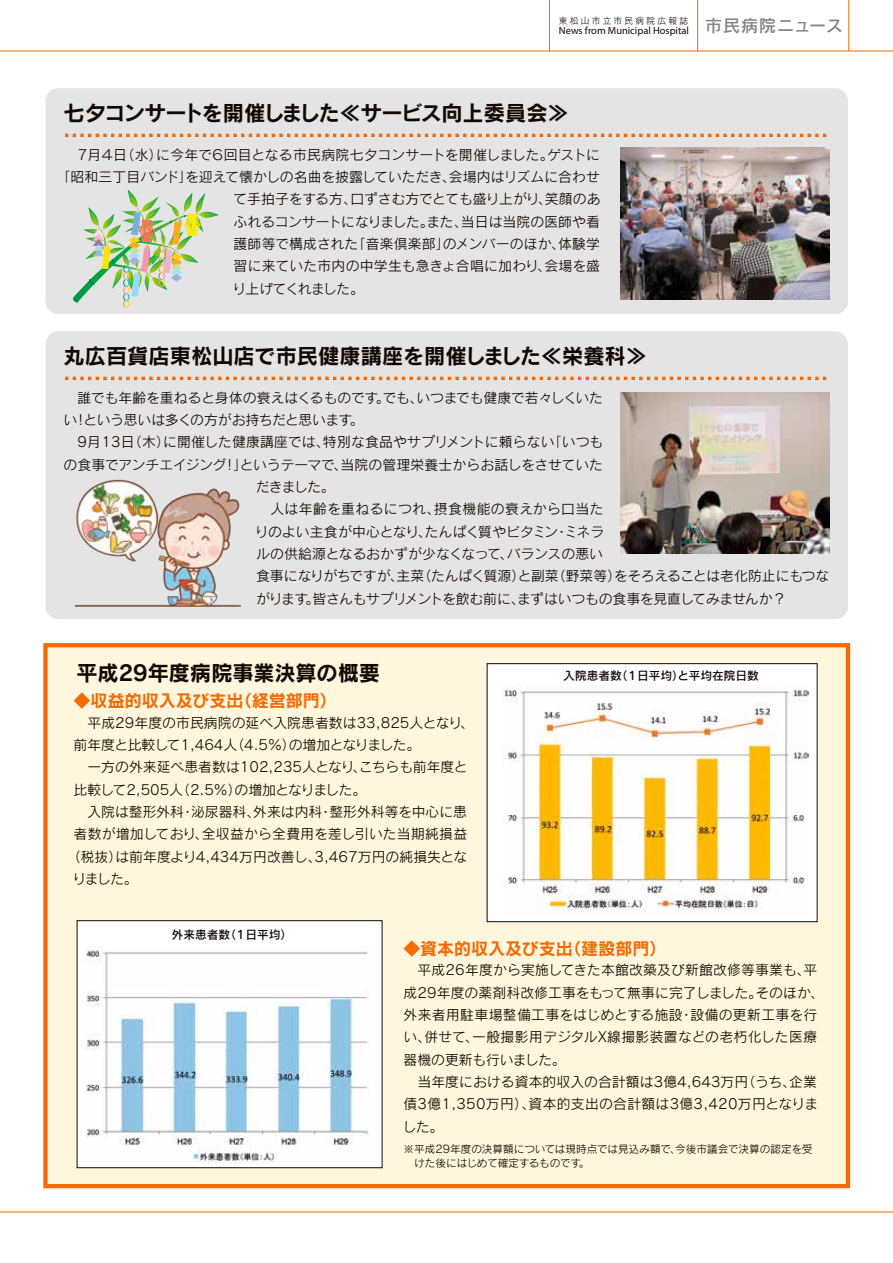
<style>
.page{position:relative;width:893px;height:1263px;background:#fff}
.page>*{position:absolute;margin:0;border:0;box-sizing:border-box;transform-origin:0 0}
.t1{font:21.3px "Rodin Pro B";color:#140700}
.t2{font:21.3px "Rodin Pro B";letter-spacing:-.04em;color:#140700}
.t3{font:16.95px "Rodin Pro B";color:#f56a01}
.t4{font:16.95px "Rodin Pro DB";letter-spacing:.06em;color:#838384}
.t5{font:13.8px/22.4px "Rodin Pro M";letter-spacing:.005em;color:#140700}
.t6{font:13.8px "Rodin Pro M";letter-spacing:-.04em;color:#140700}
.t7{font:13.8px "Rodin Pro M";letter-spacing:-.015em;color:#140700}
.t8{font:13.8px "Rodin Pro M";letter-spacing:-.02em;color:#140700}
.t9{font:13.8px "Rodin Pro M";letter-spacing:.03em;color:#140700}
.t10{font:13.8px "Rodin Pro M";letter-spacing:-.045em;color:#140700}
.t11{font:11.7px "Rodin Pro DB";color:#140700}
.t12{font:10.65px/13.8px "Rodin Pro M";color:#140700}
.t13{font:10.35px "Myriad Pro";color:#140700}
.t14{font:300 8.7px "Gothic MB101 Pro";letter-spacing:.26em;color:#140700}
</style>
<div class="page">
<div style="left:45px;top:645px;width:803px;height:541px;background:#fff6de"></div>
<div style="left:43px;top:643px;width:807px;height:545px;border:4px solid #f56a01"></div>
<div style="left:45px;top:88px;width:803px;height:226px;background:#e4e4e4;border-radius:13px"></div>
<div style="left:45px;top:331px;width:803px;height:288px;background:#e4e4e4;border-radius:13px"></div>
<div style="left:77px;top:921px;width:305px;height:247px;background:#fff"></div>
<div style="left:77px;top:920px;width:305px;height:248px;border:1px solid #140700"></div>
<div style="left:487px;top:664px;width:330px;height:258px;background:#fff"></div>
<div style="left:487px;top:663px;width:330px;height:259px;border:1px solid #140700"></div>
<hr style="left:0;top:51px;width:893px;height:1px;background:#f56a01">
<hr style="left:0;top:1211px;width:893px;height:1px;background:#f56a01">
<hr style="left:549px;top:0;width:1px;height:51px;background:#f56a01">
<hr style="left:697px;top:0;width:1px;height:51px;background:#f56a01">
<hr style="left:848px;top:0;width:1px;height:51px;background:#f56a01">
<svg style="left:65px;top:134px;width:762px;height:3px"></svg>
<svg style="left:65px;top:377px;width:762px;height:3px"></svg>
<img style="left:502px;top:687px;width:306px;height:224px">
<img style="left:85px;top:947px;width:283px;height:215px">
<img style="left:621px;top:147px;width:209px;height:152px">
<img style="left:73px;top:190px;width:146px;height:118px">
<img style="left:75px;top:479px;width:165px;height:127px">
<img style="left:621px;top:392px;width:209px;height:161px">
<p class="t14" style="left:559px;top:13px;width:131px">東松山市立市民病院広報誌</p>
<p class="t4" style="left:705px;top:14px;width:139px">市民病院ニュース</p>
<p class="t13" style="left:559px;top:24px;width:132px">News from Municipal Hospital</p>
<h1 class="t2" style="left:63px;top:99px;width:507px">七夕コンサートを開催しました≪サービス向上委員会≫</h1>
<p class="t7" style="left:64px;top:146px;width:538px">　7月４日（水）に今年で６回目となる市民病院七夕コンサートを開催しました。ゲストに</p>
<p class="t5" style="left:57px;top:165px;width:545px">「昭和三丁目バンド」を迎えて懐かしの名曲を披露していただき、会場内はリズムに合わせ</p>
<p class="t5" style="left:233px;top:187px;width:369px">て手拍子をする方、口ずさむ方でとても盛り上がり、笑顔のあ</p>
<p class="t5" style="left:234px;top:210px;width:368px">ふれるコンサートになりました。また、当日は当院の医師や看</p>
<p class="t5" style="left:234px;top:232px;width:368px">護師等で構成された「音楽倶楽部」のメンバーのほか、体験学</p>
<p class="t5" style="left:234px;top:254px;width:368px">習に来ていた市内の中学生も急きょ合唱に加わり、会場を盛</p>
<p class="t10" style="left:232px;top:279px;width:133px">り上げてくれました。</p>
<h1 class="t1" style="left:63px;top:342px;width:585px">丸広百貨店東松山店で市民健康講座を開催しました≪栄養科≫</h1>
<p class="t5" style="left:64px;top:386px;width:541px">　誰でも年齢を重ねると身体の衰えはくるものです。でも、いつまでも健康で若々しくいた</p>
<p class="t5" style="left:63px;top:408px;width:302px">い！という思いは多くの方がお持ちだと思います。</p>
<p class="t5" style="left:64px;top:430px;width:541px">　9月13日（木）に開催した健康講座では、特別な食品やサプリメントに頼らない「いつも</p>
<p class="t5" style="left:64px;top:453px;width:541px">の食事でアンチエイジング！」というテーマで、当院の管理栄養士からお話しをさせていた</p>
<p class="t5" style="left:256px;top:475px;width:80px">だきました。</p>
<p class="t9" style="left:256px;top:500px;width:349px">　人は年齢を重ねるにつれ、摂食機能の衰えから口当た</p>
<p class="t5" style="left:255px;top:520px;width:351px">りのよい主食が中心となり、たんぱく質やビタミン・ミネラ</p>
<p class="t5" style="left:256px;top:542px;width:348px">ルの供給源となるおかずが少なくなって、バランスの悪い</p>
<p class="t5" style="left:256px;top:564px;width:575px">食事になりがちですが、主菜（たんぱく質源）と副菜（野菜等）をそろえることは老化防止にもつな</p>
<p class="t8" style="left:256px;top:589px;width:532px">がります。皆さんもサプリメントを飲む前に、まずはいつもの食事を見直してみませんか？</p>
<h1 class="t1" style="left:77px;top:658px;width:305px">平成29年度病院事業決算の概要</h1>
<p class="t3" style="left:74px;top:689px;width:265px">◆収益的収入及び支出（経営部門）</p>
<p class="t5" style="left:74px;top:711px;width:402px">　平成29年度の市民病院の延べ入院患者数は33,825人となり、</p>
<p class="t6" style="left:74px;top:736px;width:348px">前年度と比較して1,464人（4.5％）の増加となりました。</p>
<p class="t5" style="left:74px;top:755px;width:396px">　一方の外来延べ患者数は102,235人となり、こちらも前年度と</p>
<p class="t6" style="left:74px;top:780px;width:294px">比較して2,505人（2.5％）の増加となりました。</p>
<p class="t5" style="left:74px;top:800px;width:395px">　入院は整形外科・泌尿器科、外来は内科・整形外科等を中心に患</p>
<p class="t5" style="left:74px;top:822px;width:395px">者数が増加しており、全収益から全費用を差し引いた当期純損益</p>
<p class="t5" style="left:67px;top:845px;width:402px">（税抜）は前年度より4,434万円改善し、3,467万円の純損失とな</p>
<p class="t5" style="left:72px;top:867px;width:67px">りました。</p>
<p class="t11" style="left:563px;top:668px;width:197px">入院患者数（１日平均）と平均在院日数</p>
<p class="t11" style="left:172px;top:927px;width:122px">外来患者数（１日平均）</p>
<p class="t3" style="left:404px;top:937px;width:264px">◆資本的収入及び支出（建設部門）</p>
<p class="t5" style="left:403px;top:958px;width:423px">　平成26年度から実施してきた本館改築及び新館改修等事業も、平成29年度の薬剤科改修工事をもって無事に完了しました。そのほか、外来者用駐車場整備工事をはじめとする施設・設備の更新工事を行い、併せて、一般撮影用デジタルX線撮影装置などの老朽化した医療器機の更新も行いました。<br>　当年度における資本的収入の合計額は3億4,643万円（うち、企業債3億1,350万円）、資本的支出の合計額は3億3,420万円となりました。</p>
<p class="t12" style="left:404px;top:1142px;width:410px">※平成29年度の決算額については現時点では見込み額で、今後市議会で決算の認定を受　けた後にはじめて確定するものです。</p>
</div>
